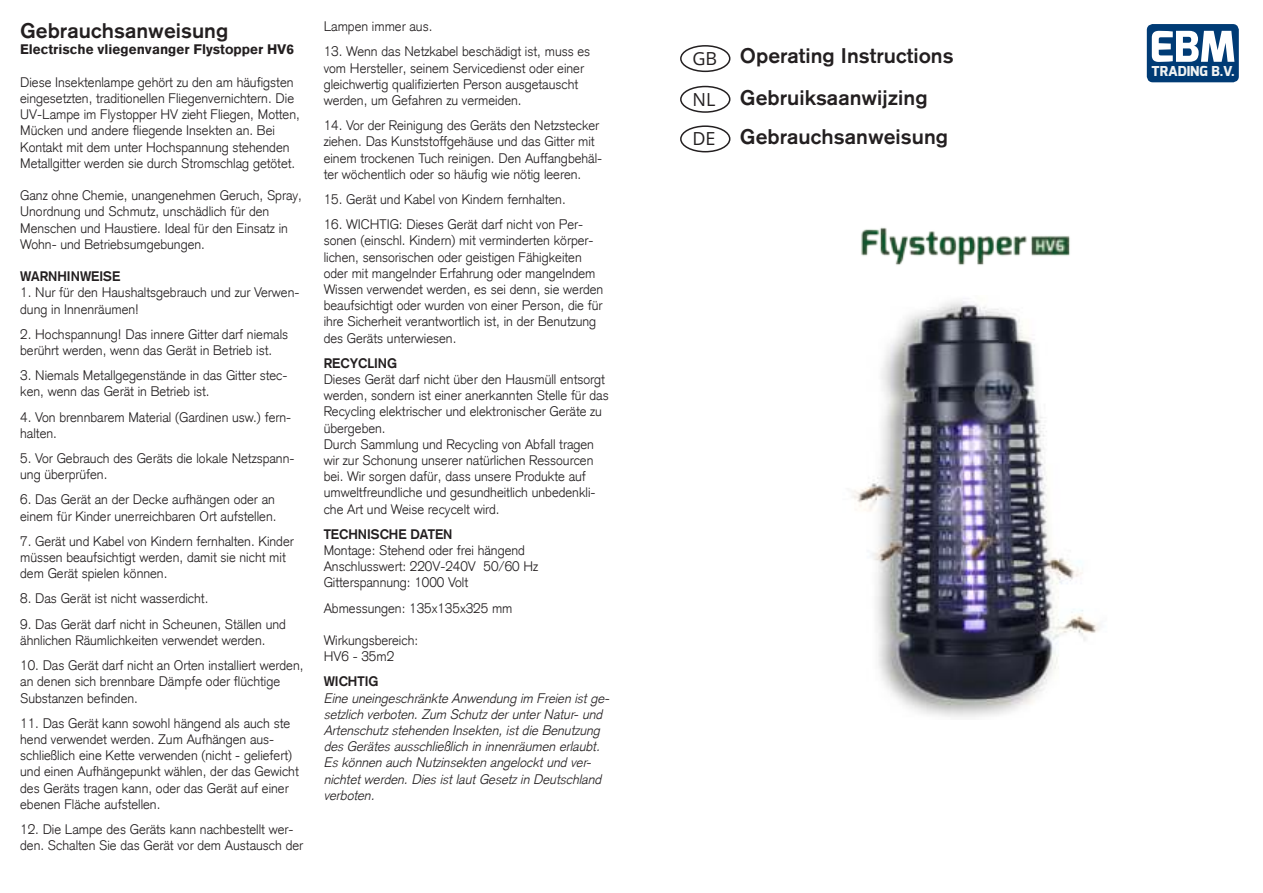
<style>
.page{position:relative;width:1263px;height:893px;background:#fff}
.page>*{position:absolute;margin:0;border:0;box-sizing:border-box;transform-origin:0 0}
.t1{font:500 21px/40.5px "Akzidenz Grotesk BQ";color:#231f20}
.t2{font:18px "Open Sans";color:#231f20}
.t3{font:800 13.65px "Exo";color:#f1f3f2}
.t4{font:300 13.5px/16.2px "Akzidenz Grotesk";color:#231f20}
.t5{font:italic 300 13.5px/16.2px "Akzidenz Grotesk";color:#231f20}
.t6{font:700 13.5px "Akzidenz Grotesk";color:#231f20}
.t7{font:900 13.5px "Akzidenz Grotesk";color:#231f20}
</style>
<div class="page">
<div style="left:1147px;top:24px;width:92px;height:58px;background:#003b75;border-radius:6px"></div>
<svg style="left:1152px;top:31px;width:82px;height:31px"></svg>
<div style="left:680px;top:45px;width:50px;height:27px;border:2px solid #231f20;border-radius:50%"></div>
<div style="left:680px;top:125px;width:50px;height:27px;border:2px solid #231f20;border-radius:50%"></div>
<div style="left:680px;top:86px;width:50px;height:27px;border:2px solid #231f20;border-radius:50%"></div>
<img style="left:852px;top:300px;width:247px;height:417px">
<img style="left:861px;top:227px;width:209px;height:38px">
<h1 class="t1" style="left:20px;top:12px;width:210px">Gebrauchsanweisung</h1>
<p class="t7" style="left:20px;top:41px;width:275px">Electrische vliegenvanger Flystopper HV6</p>
<p class="t4" style="left:20px;top:75px;width:281px">Diese Insektenlampe gehört zu den am häufigsten eingesetzten, traditionellen Fliegenvernichtern. Die UV-Lampe im Flystopper HV zieht Fliegen, Motten, Mücken und andere fliegende Insekten an. Bei Kontakt mit dem unter Hochspannung stehenden Metallgitter werden sie durch Stromschlag getötet.</p>
<p class="t4" style="left:20px;top:189px;width:283px">Ganz ohne Chemie, unangenehmen Geruch, Spray, Unordnung und Schmutz, unschädlich für den Menschen und Haustiere. Ideal für den Einsatz in Wohn- und Betriebsumgebungen.</p>
<p class="t6" style="left:20px;top:269px;width:102px">WARNHINWEISE</p>
<p class="t4" style="left:20px;top:286px;width:281px">1. Nur für den Haushaltsgebrauch und zur Verwen&shy;dung in Innenräumen!</p>
<p class="t4" style="left:20px;top:327px;width:270px">2. Hochspannung! Das innere Gitter darf niemals berührt werden, wenn das Gerät in Betrieb ist.</p>
<p class="t4" style="left:20px;top:369px;width:269px">3. Niemals Metallgegenstände in das Gitter stec&shy;ken, wenn das Gerät in Betrieb ist.</p>
<p class="t4" style="left:20px;top:410px;width:272px">4. Von brennbarem Material (Gardinen usw.) fern&shy;halten.</p>
<p class="t4" style="left:20px;top:451px;width:276px">5. Vor Gebrauch des Geräts die lokale Netzspann&shy;ung überprüfen.</p>
<p class="t4" style="left:20px;top:493px;width:258px">6. Das Gerät an der Decke aufhängen oder an einem für Kinder unerreichbaren Ort aufstellen.</p>
<p class="t4" style="left:20px;top:534px;width:275px">7. Gerät und Kabel von Kindern fernhalten. Kinder müssen beaufsichtigt werden, damit sie nicht mit dem Gerät spielen können.</p>
<p class="t4" style="left:20px;top:592px;width:190px">8. Das Gerät ist nicht wasserdicht.</p>
<p class="t4" style="left:20px;top:617px;width:267px">9. Das Gerät darf nicht in Scheunen, Ställen und ähnlichen Räumlichkeiten verwendet werden.</p>
<p class="t4" style="left:20px;top:658px;width:285px">10. Das Gerät darf nicht an Orten installiert werden, an denen sich brennbare Dämpfe oder flüchtige<br>Substanzen befinden.</p>
<p class="t4" style="left:20px;top:716px;width:280px">11. Das Gerät kann sowohl hängend als auch ste hend verwendet werden. Zum Aufhängen aus&shy;schließlich eine Kette verwenden (nicht - geliefert) und einen Aufhängepunkt wählen, der das Gewicht des Geräts tragen kann, oder das Gerät auf einer ebenen Fläche aufstellen.</p>
<p class="t4" style="left:20px;top:822px;width:285px">12. Die Lampe des Geräts kann nachbestellt wer&shy;den. Schalten Sie das Gerät vor dem Austausch der</p>
<p class="t4" style="left:324px;top:20px;width:110px">Lampen immer aus.</p>
<p class="t4" style="left:324px;top:45px;width:268px">13. Wenn das Netzkabel beschädigt ist, muss es vom Hersteller, seinem Servicedienst oder einer gleichwertig qualifizierten Person ausgetauscht werden, um Gefahren zu vermeiden.</p>
<p class="t4" style="left:324px;top:119px;width:280px">14. Vor der Reinigung des Geräts den Netzstecker ziehen. Das Kunststoffgehäuse und das Gitter mit einem trockenen Tuch reinigen. Den Auffangbehäl&shy;ter wöchentlich oder so häufig wie nötig leeren.</p>
<p class="t4" style="left:324px;top:192px;width:244px">15. Gerät und Kabel von Kindern fernhalten.</p>
<p class="t4" style="left:324px;top:218px;width:281px">16. WICHTIG: Dieses Gerät darf nicht von Per&shy;sonen (einschl. Kindern) mit verminderten körper&shy;lichen, sensorischen oder geistigen Fähigkeiten oder mit mangelnder Erfahrung oder mangelndem Wissen verwendet werden, es sei denn, sie werden beaufsichtigt oder wurden von einer Person, die für ihre Sicherheit verantwortlich ist, in der Benutzung des Geräts unterwiesen.</p>
<p class="t6" style="left:324px;top:355px;width:75px">RECYCLING</p>
<p class="t4" style="left:324px;top:372px;width:287px">Dieses Gerät darf nicht über den Hausmüll entsorgt werden, sondern ist einer anerkannten Stelle für das Recycling elektrischer und elektronischer Geräte zu übergeben.<br>Durch Sammlung und Recycling von Abfall tragen wir zur Schonung unserer natürlichen Ressourcen bei. Wir sorgen dafür, dass unsere Produkte auf umweltfreundliche und gesundheitlich unbedenkli&shy;che Art und Weise recycelt wird.</p>
<p class="t6" style="left:324px;top:526px;width:130px">TECHNISCHE DATEN</p>
<p class="t4" style="left:324px;top:543px;width:216px">Montage: Stehend oder frei hängend<br>Anschlusswert: 220V-240V 50/60 Hz<br>Gitterspannung: 1000 Volt</p>
<p class="t4" style="left:324px;top:601px;width:190px">Abmessungen: 135x135x325 mm</p>
<p class="t4" style="left:324px;top:633px;width:96px">Wirkungsbereich:<br>HV6 - 35m2</p>
<p class="t6" style="left:324px;top:674px;width:56px">WICHTIG</p>
<p class="t5" style="left:324px;top:691px;width:287px">Eine uneingeschränkte Anwendung im Freien ist ge&shy;setzlich verboten. Zum Schutz der unter Natur- und Artenschutz stehenden Insekten, ist die Benutzung des Gerätes ausschließlich in innenräumen erlaubt.<br>Es können auch Nutzinsekten angelockt und ver&shy;nichtet werden. Dies ist laut Gesetz in Deutschland verboten.</p>
<h2 class="t2" style="left:692px;top:48px;width:26px">GB</h2>
<h2 class="t2" style="left:692px;top:89px;width:24px">NL</h2>
<h2 class="t2" style="left:692px;top:129px;width:25px">DE</h2>
<h1 class="t1" style="left:740px;top:37px;width:215px">Operating Instructions<br>Gebruiksaanwijzing<br>Gebrauchsanweisung</h1>
<p class="t3" style="left:1151px;top:64px;width:85px">TRADING B.V.</p>
</div>
